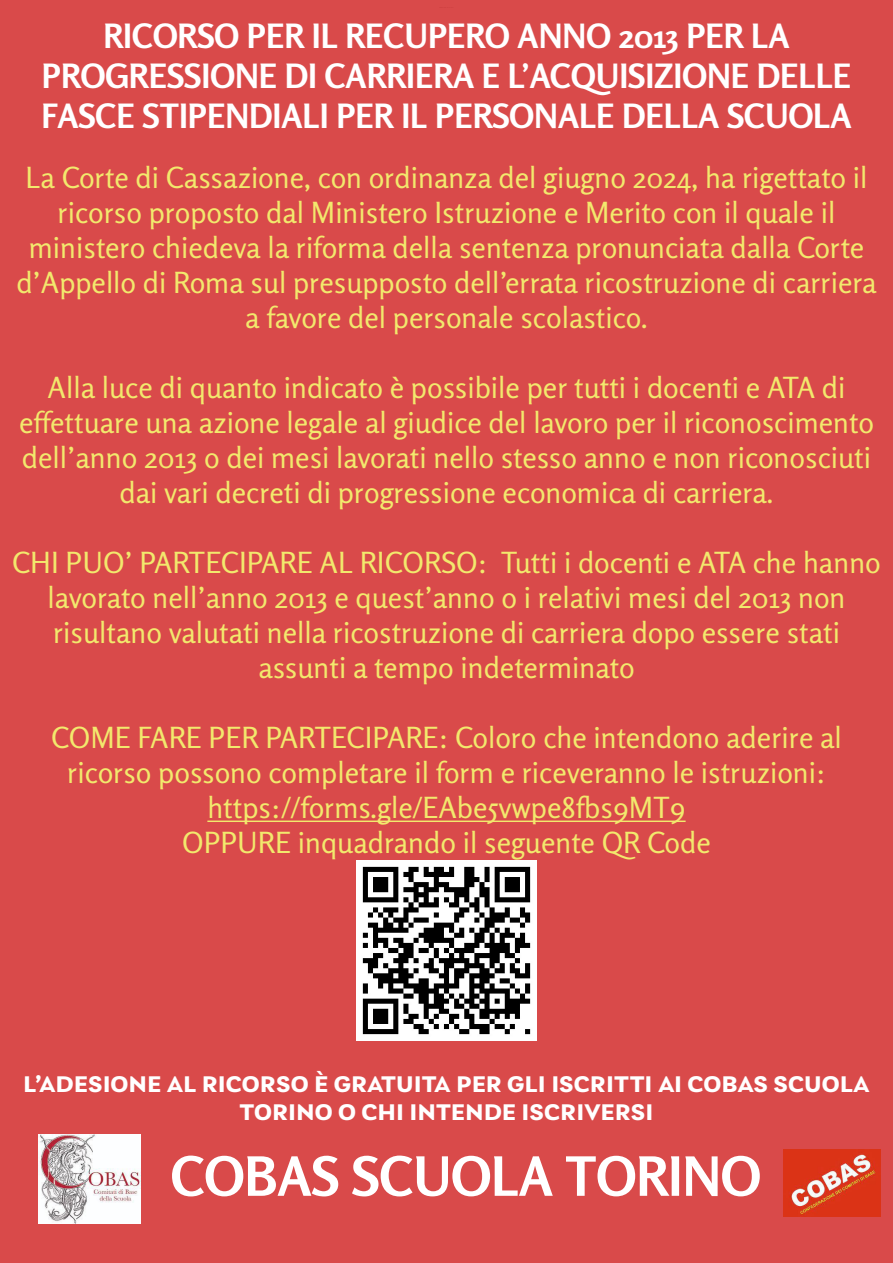
<style>
.page{position:relative;width:893px;height:1263px;background:#d94a4a}
.page>*{position:absolute;margin:0;border:0;box-sizing:border-box;transform-origin:0 0}
.t1{font:700 54px "Rosario";color:#fff}
.t2{font:700 33.45px/40px "Rosario";color:#fff;text-align:center}
.t3{font:29.1px/35px "Rosario";color:#f2e96d;text-align:center}
.t4{font:700 23.7px/28.5px "Laca Text";color:#fff;text-align:center}
</style>
<div class="page">
<hr style="left:207px;top:820px;width:479px;height:2px;background:#f2e96d">
<img style="left:356px;top:860px;width:180px;height:180px">
<img style="left:39px;top:1134px;width:102px;height:89px">
<img style="left:783px;top:1149px;width:98px;height:67px">
<p class="t2" style="left:42px;top:16px;width:811px">RICORSO PER IL RECUPERO ANNO 2013 PER LA<br>PROGRESSIONE DI CARRIERA E L’ACQUISIZIONE DELLE<br>FASCE STIPENDIALI PER IL PERSONALE DELLA SCUOLA</p>
<p class="t3" style="left:16px;top:160px;width:862px">La Corte di Cassazione, con ordinanza del giugno 2024, ha rigettato il ricorso proposto dal Ministero Istruzione e Merito con il quale il ministero chiedeva la riforma della sentenza pronunciata dalla Corte d’Appello di Roma sul presupposto dell’errata ricostruzione di carriera a favore del personale scolastico.</p>
<p class="t3" style="left:19px;top:370px;width:856px">Alla luce di quanto indicato è possibile per tutti i docenti e ATA di effettuare una azione legale al giudice del lavoro per il riconoscimento dell’anno 2013 o dei mesi lavorati nello stesso anno e non riconosciuti dai vari decreti di progressione economica di carriera.</p>
<p class="t3" style="left:12px;top:545px;width:870px">CHI PUO’ PARTECIPARE AL RICORSO: Tutti i docenti e ATA che hanno lavorato nell’anno 2013 e quest’anno o i relativi mesi del 2013 non risultano valutati nella ricostruzione di carriera dopo essere stati assunti a tempo indeterminato</p>
<p class="t3" style="left:51px;top:720px;width:792px">COME FARE PER PARTECIPARE: Coloro che intendono aderire al ricorso possono completare il form e riceveranno le istruzioni: https://forms.gle/EAbe5vwpe8fbs9MT9<br>OPPURE inquadrando il seguente QR Code</p>
<p class="t4" style="left:23px;top:1070px;width:848px">L’ADESIONE AL RICORSO È GRATUITA PER GLI ISCRITTI AI COBAS SCUOLA<br>TORINO O CHI INTENDE ISCRIVERSI</p>
<h1 class="t1" style="left:171px;top:1143px;width:591px">COBAS SCUOLA TORINO</h1>
</div>
